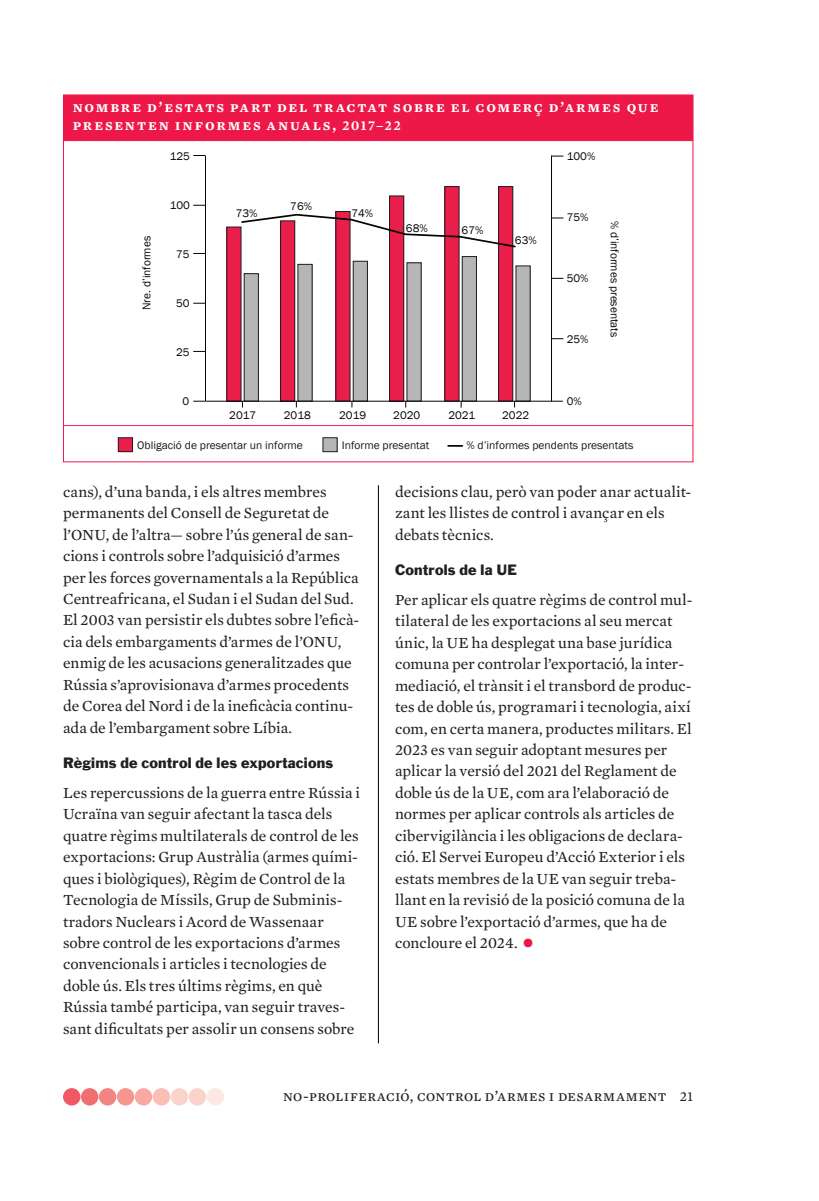
<style>
.page{position:relative;width:819px;height:1201px;background:#fff}
.page>*{position:absolute;margin:0;border:0;box-sizing:border-box;transform-origin:0 0}
.Normal_first_paragraph{font:15.75px/21.3px "Mercury Text G2";color:#231f20}
.t1{font:600 15.75px/17.5px "Mercury Text G3";letter-spacing:.12em;color:#fff}
.Header_odd{font:15.75px "Mercury Text G2";letter-spacing:.035em;color:#231f20}
.Headline_B{font:14px "Franklin Gothic Std";letter-spacing:.015em;color:#231f20}
.t2{font:11.55px "Franklin Gothic";color:#040503}
.t3{font:11.38px "Franklin Gothic";color:#181717}
.t4{font:11.38px "Franklin Gothic";color:#040503}
.s1{font-size:14px}
.s2{font-size:31.5px;color:#ed1748}
</style>
<div class="page">
<hr style="left:378px;top:485px;width:1px;height:558px;background:#000">
<div style="left:206px;top:1088px;width:18px;height:17px;background:#fde8e3;border-radius:50%"></div>
<div style="left:189px;top:1088px;width:17px;height:17px;background:#fbd3cb;border-radius:50%"></div>
<div style="left:171px;top:1088px;width:17px;height:17px;background:#fbd3cb;border-radius:50%"></div>
<div style="left:153px;top:1088px;width:17px;height:17px;background:#fabeb6;border-radius:50%"></div>
<div style="left:135px;top:1088px;width:17px;height:17px;background:#f8aaa2;border-radius:50%"></div>
<div style="left:117px;top:1088px;width:17px;height:17px;background:#f59690;border-radius:50%"></div>
<div style="left:99px;top:1088px;width:17px;height:17px;background:#f3847f;border-radius:50%"></div>
<div style="left:81px;top:1088px;width:17px;height:17px;background:#f26f6f;border-radius:50%"></div>
<div style="left:63px;top:1088px;width:17px;height:17px;background:#f05961;border-radius:50%"></div>
<div style="left:227px;top:227px;width:14px;height:174px;background:#ea1e4b"></div>
<div style="left:280px;top:221px;width:15px;height:180px;background:#ea1e4b"></div>
<div style="left:280px;top:220px;width:15px;height:181px;border:1px solid #211d1e"></div>
<div style="left:336px;top:211px;width:14px;height:190px;background:#ea1e4b"></div>
<div style="left:389px;top:196px;width:15px;height:205px;background:#ea1e4b"></div>
<div style="left:389px;top:196px;width:15px;height:205px;border:1px solid #211d1e"></div>
<div style="left:445px;top:187px;width:14px;height:214px;background:#ea1e4b"></div>
<div style="left:498px;top:187px;width:15px;height:214px;background:#ea1e4b"></div>
<div style="left:498px;top:186px;width:15px;height:215px;border:1px solid #211d1e"></div>
<div style="left:244px;top:274px;width:14px;height:127px;background:#b6b6b7"></div>
<div style="left:244px;top:273px;width:14px;height:128px;border:1px solid #211d1e"></div>
<div style="left:298px;top:264px;width:14px;height:137px;background:#b6b6b7"></div>
<div style="left:353px;top:261px;width:14px;height:140px;background:#b6b6b7"></div>
<div style="left:353px;top:261px;width:14px;height:140px;border:1px solid #211d1e"></div>
<div style="left:407px;top:263px;width:14px;height:138px;background:#b6b6b7"></div>
<div style="left:462px;top:256px;width:14px;height:145px;background:#b6b6b7"></div>
<div style="left:462px;top:256px;width:14px;height:145px;border:1px solid #211d1e"></div>
<div style="left:516px;top:266px;width:14px;height:135px;background:#b6b6b7"></div>
<svg style="left:240px;top:213px;width:276px;height:35px"></svg>
<svg style="left:193px;top:401px;width:12px;height:1px"></svg>
<svg style="left:193px;top:351px;width:12px;height:1px"></svg>
<svg style="left:193px;top:303px;width:12px;height:1px"></svg>
<svg style="left:193px;top:253px;width:12px;height:1px"></svg>
<svg style="left:193px;top:205px;width:12px;height:1px"></svg>
<svg style="left:193px;top:155px;width:12px;height:1px"></svg>
<svg style="left:551px;top:401px;width:12px;height:1px"></svg>
<hr style="left:551px;top:155px;width:1px;height:246px;background:#040503">
<hr style="left:205px;top:155px;width:1px;height:246px;background:#040503">
<hr style="left:205px;top:401px;width:346px;height:1px;background:#040503">
<div style="left:118px;top:438px;width:14px;height:14px;background:#ea1e4b"></div>
<div style="left:118px;top:437px;width:15px;height:15px;border:1px solid #211d1e"></div>
<div style="left:323px;top:438px;width:14px;height:14px;background:#b6b6b7"></div>
<div style="left:323px;top:437px;width:14px;height:15px;border:1px solid #211d1e"></div>
<svg style="left:448px;top:445px;width:14px;height:2px"></svg>
<hr style="left:64px;top:425px;width:629px;height:1px;background:#ea1e4b">
<div style="left:63px;top:95px;width:630px;height:45px;background:#ed1748"></div>
<div style="left:63px;top:94px;width:630px;height:46px;border:1px solid #ed1748"></div>
<p class="t1" style="left:73px;top:97px;width:587px">nombre d’estats part del tractat sobre el comerç d’armes que presenten informes anuals, <span class="s1">2017–22</span></p>
<p class="t2" style="left:139px;top:310px;width:76px;rotate:-90deg">Nre. d’informes</p>
<p class="t4" style="left:170px;top:149px;width:22px">125</p>
<p class="t4" style="left:566px;top:149px;width:30px">100%</p>
<p class="t4" style="left:170px;top:198px;width:22px">100</p>
<p class="t4" style="left:176px;top:247px;width:15px">75</p>
<p class="t4" style="left:176px;top:296px;width:15px">50</p>
<p class="t4" style="left:176px;top:345px;width:15px">25</p>
<p class="t4" style="left:236px;top:206px;width:23px">73%</p>
<p class="t4" style="left:290px;top:199px;width:23px">76%</p>
<p class="t4" style="left:351px;top:206px;width:23px">74%</p>
<p class="t4" style="left:406px;top:221px;width:23px">68%</p>
<p class="t4" style="left:461px;top:223px;width:23px">67%</p>
<p class="t4" style="left:515px;top:233px;width:23px">63%</p>
<p class="t4" style="left:566px;top:210px;width:23px">75%</p>
<p class="t4" style="left:566px;top:271px;width:23px">50%</p>
<p class="t4" style="left:566px;top:332px;width:23px">25%</p>
<p class="t2" style="left:622px;top:221px;width:118px;rotate:90deg">% d’informes presentats</p>
<p class="t4" style="left:182px;top:393px;width:8px">0</p>
<p class="t4" style="left:566px;top:394px;width:17px">0%</p>
<p class="t4" style="left:229px;top:408px;width:29px">2017</p>
<p class="t4" style="left:284px;top:408px;width:29px">2018</p>
<p class="t4" style="left:339px;top:408px;width:29px">2019</p>
<p class="t4" style="left:393px;top:408px;width:29px">2020</p>
<p class="t4" style="left:448px;top:408px;width:29px">2021</p>
<p class="t4" style="left:502px;top:408px;width:29px">2022</p>
<p class="t3" style="left:137px;top:438px;width:167px">Obligació de presentar un informe</p>
<p class="t3" style="left:342px;top:438px;width:89px">Informe presentat</p>
<p class="t3" style="left:466px;top:438px;width:168px">% d’informes pendents presentats</p>
<p class="Normal_first_paragraph" style="left:63px;top:480px;width:298px">cans), d’una banda, i els altres membres permanents del Consell de Seguretat de l’ONU, de l’altra— sobre l’ús general de san&shy;cions i controls sobre l’adquisició d’armes per les forces governamentals a la República Centreafricana, el Sudan i el Sudan del Sud.<br>El 2003 van persistir els dubtes sobre l’eficà&shy;cia dels embargaments d’armes de l’ONU, enmig de les acusacions generalitzades que Rússia s’aprovisionava d’armes procedents de Corea del Nord i de la ineficàcia continu&shy;ada de l’embargament sobre Líbia.</p>
<p class="Headline_B" style="left:63px;top:753px;width:272px">Règims de control de les exportacions</p>
<p class="Normal_first_paragraph" style="left:63px;top:781px;width:298px">Les repercussions de la guerra entre Rússia i Ucraïna van seguir afectant la tasca dels quatre règims multilaterals de control de les exportacions: Grup Austràlia (armes quími&shy;ques i biològiques), Règim de Control de la Tecnologia de Míssils, Grup de Subminis&shy;tradors Nuclears i Acord de Wassenaar sobre control de les exportacions d’armes convencionals i articles i tecnologies de doble ús. Els tres últims règims, en què Rússia també participa, van seguir traves&shy;sant dificultats per assolir un consens sobre</p>
<p class="Normal_first_paragraph" style="left:395px;top:480px;width:297px">decisions clau, però van poder anar actualit&shy;zant les llistes de control i avançar en els debats tècnics.</p>
<p class="Headline_B" style="left:395px;top:560px;width:123px">Controls de la UE</p>
<p class="Normal_first_paragraph" style="left:395px;top:588px;width:299px">Per aplicar els quatre règims de control mul&shy;tilateral de les exportacions al seu mercat únic, la UE ha desplegat una base jurídica comuna per controlar l’exportació, la inter&shy;mediació, el trànsit i el transbord de produc&shy;tes de doble ús, programari i tecnologia, així com, en certa manera, productes militars. El 2023 es van seguir adoptant mesures per aplicar la versió del 2021 del Reglament de doble ús de la UE, com ara l’elaboració de normes per aplicar controls als articles de cibervigilància i les obligacions de declara&shy;ció. El Servei Europeu d’Acció Exterior i els estats membres de la UE van seguir treba&shy;llant en la revisió de la posició comuna de la UE sobre l’exportació d’armes, que ha de concloure el 2024. <span class="s2">•</span></p>
<p class="Header_odd" style="left:283px;top:1084px;width:411px">no-proliferació, control d’armes i desarmament <span class="s1">21</span></p>
</div>
